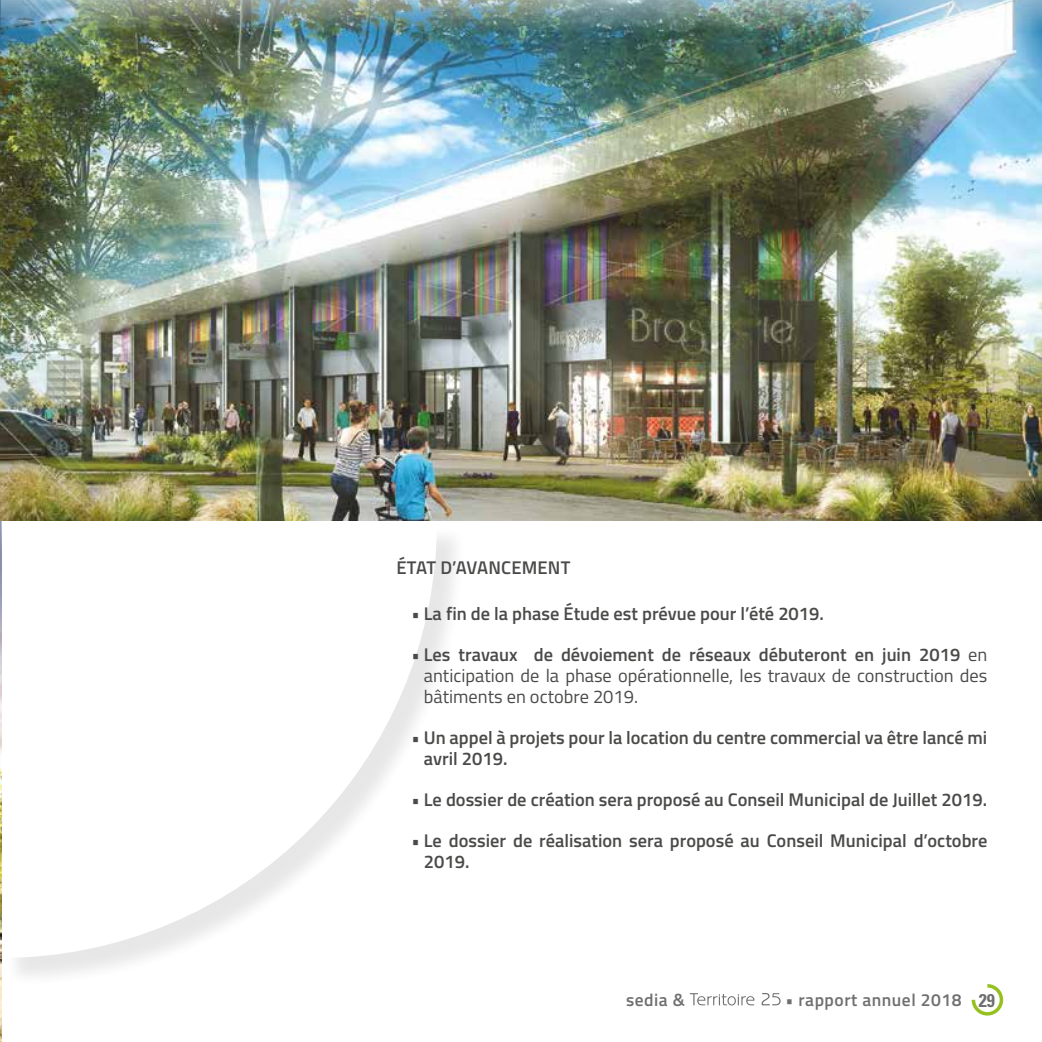
<style>
.page{position:relative;width:1042px;height:1042px;background:#fff}
.page>*{position:absolute;margin:0;border:0;box-sizing:border-box;transform-origin:0 0}
.t1{font:600 18.38px/21px "Titillium";color:#4a4a49}
.t2{font:18.38px/21px "Titillium";color:#4a4a49;text-align:justify}
.t3{font:600 17.5px "Titillium";letter-spacing:.03em;color:#706f6f}
.s1{font-weight:600}
.s2{font-family:"Univers";font-weight:700;font-stretch:condensed;font-size:18.38px}
</style>
<div class="page">
<hr style="left:0;top:0;width:1px;height:1042px;background:#8da4c0">
<svg style="left:16px;top:537px;width:439px;height:439px"></svg>
<img style="left:0;top:989px;width:1px;height:53px">
<img style="left:1px;top:0;width:1041px;height:521px">
<img style="left:0;top:82px;width:4px;height:907px">
<svg style="left:690px;top:993px;width:64px;height:12px"></svg>
<svg style="left:761px;top:993px;width:19px;height:12px"></svg>
<svg style="left:971px;top:984px;width:33px;height:32px"></svg>
<p class="t1" style="left:397px;top:556px;width:175px">ÉTAT D’AVANCEMENT</p>
<p class="t1" style="left:411px;top:602px;width:414px">• La fin de la phase Étude est prévue pour l’été 2019.</p>
<p class="t2" style="left:424px;top:643px;width:565px;text-indent:-12px"><span class="s1">• Les travaux de dévoiement de réseaux débuteront en juin 2019</span> en anticipation de la phase opérationnelle, les travaux de construction des bâtiments en octobre 2019.</p>
<p class="t1" style="left:424px;top:726px;width:565px;text-indent:-12px">• Un appel à projets pour la location du centre commercial va être lancé mi avril 2019.</p>
<p class="t1" style="left:411px;top:788px;width:577px">• Le dossier de création sera proposé au Conseil Municipal de Juillet 2019.</p>
<p class="t1" style="left:424px;top:829px;width:565px;text-indent:-12px">• Le dossier de réalisation sera proposé au Conseil Municipal d’octobre<br>2019.</p>
<p class="t3" style="left:626px;top:986px;width:60px">sedia &amp;</p>
<p class="t3" style="left:785px;top:986px;width:211px">• rapport annuel 2018 <span class="s2">29</span></p>
</div>
